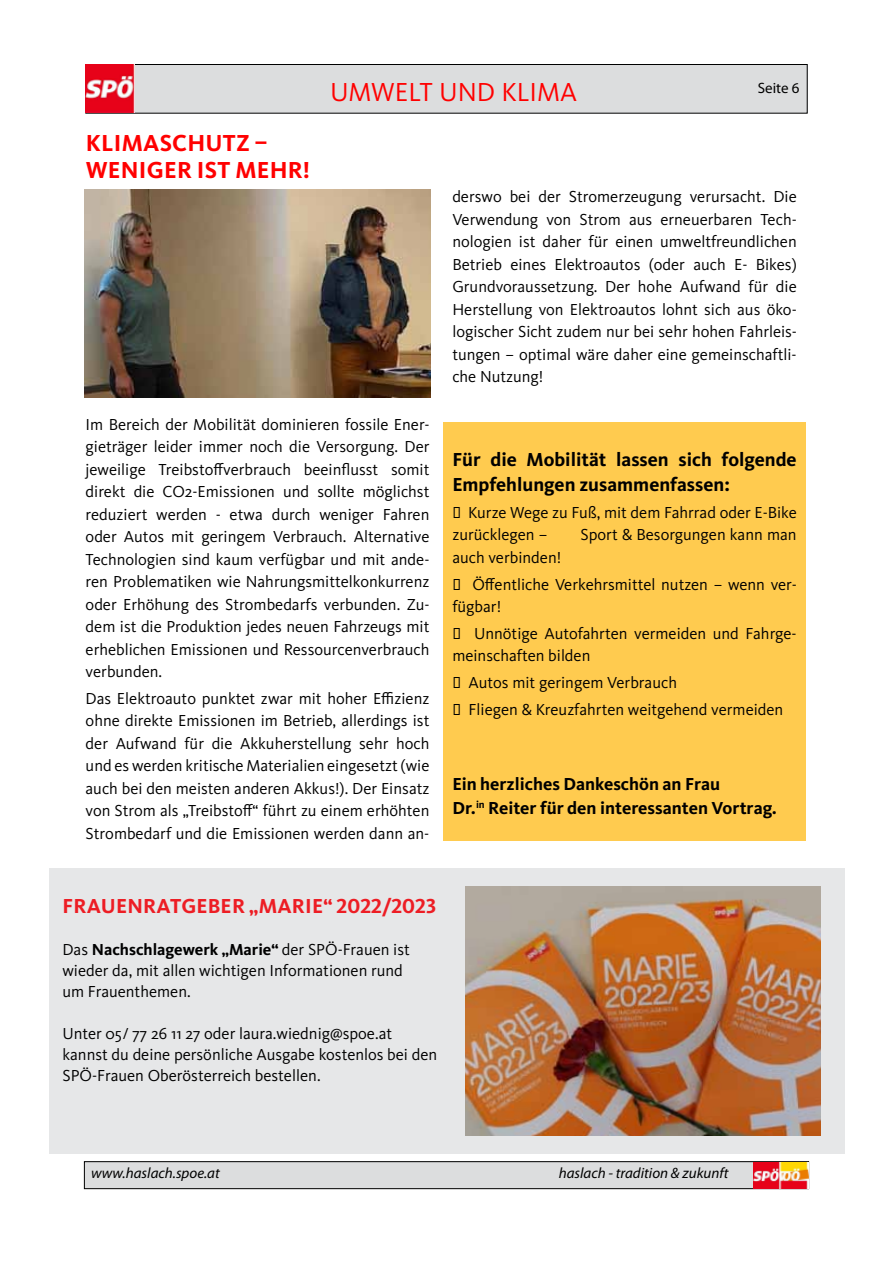
<style>
.page{position:relative;width:893px;height:1263px;background:#fff}
.page>*{position:absolute;margin:0;border:0;box-sizing:border-box;transform-origin:0 0}
.t1{font:27px "Kievit OT";color:#f00}
.t2{font:700 24px/27px "Kievit OT";letter-spacing:.01em;color:#f00}
.t3{font:700 21px "Kievit OT";letter-spacing:.01em;color:#ed1d24}
.t4{font:700 19.5px/25.5px "Kievit OT";color:#000}
.t5{font:700 18px/24px "Kievit OT";color:#000}
.t6{font:16.5px/22.5px "Kievit OT";color:#000}
.t7{font:italic 15px "Myriad Pro";color:#000}
.t8{font:15px "Myriad Pro";color:#000}
.s1{font-weight:700}
</style>
<div class="page">
<div style="left:86px;top:64px;width:721px;height:49px;background:#dcddde"></div>
<div style="left:86px;top:64px;width:721px;height:49px;border:1px solid #000"></div>
<img style="left:85px;top:64px;width:49px;height:49px">
<div style="left:84px;top:1162px;width:725px;height:27px;background:#dcddde"></div>
<div style="left:84px;top:1161px;width:725px;height:28px;border:1px solid #000"></div>
<div style="left:443px;top:422px;width:363px;height:418px;background:#ffcb4f"></div>
<img style="left:85px;top:190px;width:345px;height:208px">
<div style="left:49px;top:868px;width:795px;height:285px;background:#e6e7e8"></div>
<img style="left:466px;top:887px;width:354px;height:249px">
<img style="left:753px;top:1162px;width:55px;height:26px">
<h2 class="t2" style="left:86px;top:129px;width:226px">Klimaschutz – weniger ist mehr!</h2>
<h1 class="t1" style="left:330px;top:77px;width:249px">UMWELT UND KLIMA</h1>
<p class="t8" style="left:758px;top:79px;width:43px">Seite 6</p>
<p class="t6" style="left:452px;top:186px;width:346px;text-align:justify">derswo bei der Stromerzeugung verursacht. Die Verwendung von Strom aus erneuerbaren Tech&shy;nologien ist daher für einen umweltfreundlichen Betrieb eines Elektroautos (oder auch E- Bikes)<br>Grundvoraussetzung. Der hohe Aufwand für die Herstellung von Elektroautos lohnt sich aus öko&shy;logischer Sicht zudem nur bei sehr hohen Fahrleis&shy;tungen – optimal wäre daher eine gemeinschaftli&shy;che Nutzung!</p>
<p class="t6" style="left:86px;top:413px;width:345px;text-align:justify">Im Bereich der Mobilität dominieren fossile Ener&shy;gieträger leider immer noch die Versorgung. Der jeweilige Treibstoffverbrauch beeinflusst somit direkt die CO2-Emissionen und sollte möglichst reduziert werden - etwa durch weniger Fahren oder Autos mit geringem Verbrauch. Alternative Technologien sind kaum verfügbar und mit ande&shy;ren Problematiken wie Nahrungsmittelkonkurrenz oder Erhöhung des Strombedarfs verbunden. Zu&shy;dem ist die Produktion jedes neuen Fahrzeugs mit erheblichen Emissionen und Ressourcenverbrauch verbunden.</p>
<p class="t6" style="left:86px;top:687px;width:345px;text-align:justify">Das Elektroauto punktet zwar mit hoher Effizienz ohne direkte Emissionen im Betrieb, allerdings ist der Aufwand für die Akkuherstellung sehr hoch und es werden kritische Materialien eingesetzt (wie auch bei den meisten anderen Akkus!). Der Einsatz von Strom als „Treibstoff“ führt zu einem erhöhten Strombedarf und die Emissionen werden dann an-</p>
<p class="t4" style="left:452px;top:446px;width:346px">Für die Mobilität lassen sich folgende<br>Empfehlungen zusammenfassen:</p>
<p class="t6" style="left:452px;top:501px;width:346px;text-indent:16px">Kurze Wege zu Fuß, mit dem Fahrrad oder E-Bike zurücklegen –</p>
<p class="t6" style="left:581px;top:524px;width:218px">Sport &amp; Besorgungen kann man</p>
<p class="t6" style="left:472px;top:544px;width:326px;line-height:26.7px;text-indent:-20px">auch verbinden!<br>Öffentliche Verkehrsmittel nutzen – wenn ver-</p>
<p class="t6" style="left:474px;top:593px;width:324px;line-height:26.7px;text-indent:-22px">fügbar!<br>Unnötige Autofahrten vermeiden und Fahrge-</p>
<p class="t6" style="left:468px;top:643px;width:316px;line-height:26.7px;text-indent:-16px">meinschaften bilden<br>Autos mit geringem Verbrauch<br>Fliegen &amp; Kreuzfahrten weitgehend vermeiden</p>
<p class="t5" style="left:452px;top:772px;width:326px">Ein herzliches Dankeschön an Frau<br>Dr.<sup>in</sup> Reiter für den interessanten Vortrag.</p>
<p class="t3" style="left:63px;top:893px;width:375px">Frauenratgeber „Marie“ 2022/2023</p>
<p class="t6" style="left:62px;top:939px;width:349px;line-height:21px">Das <span class="s1">Nachschlagewerk „Marie“</span> der SPÖ-Frauen ist wieder da, mit allen wichtigen Informationen rund um Frauenthemen.</p>
<p class="t6" style="left:62px;top:1023px;width:376px;line-height:21px">Unter 05/ 77 26 11 27 oder laura.wiednig@spoe.at kannst du deine persönliche Ausgabe kostenlos bei den<br>SPÖ-Frauen Oberösterreich bestellen.</p>
<p class="t7" style="left:91px;top:1163px;width:130px">www.haslach.spoe.at</p>
<p class="t7" style="left:559px;top:1163px;width:171px">haslach - tradition &amp; zukunft</p>
</div>
